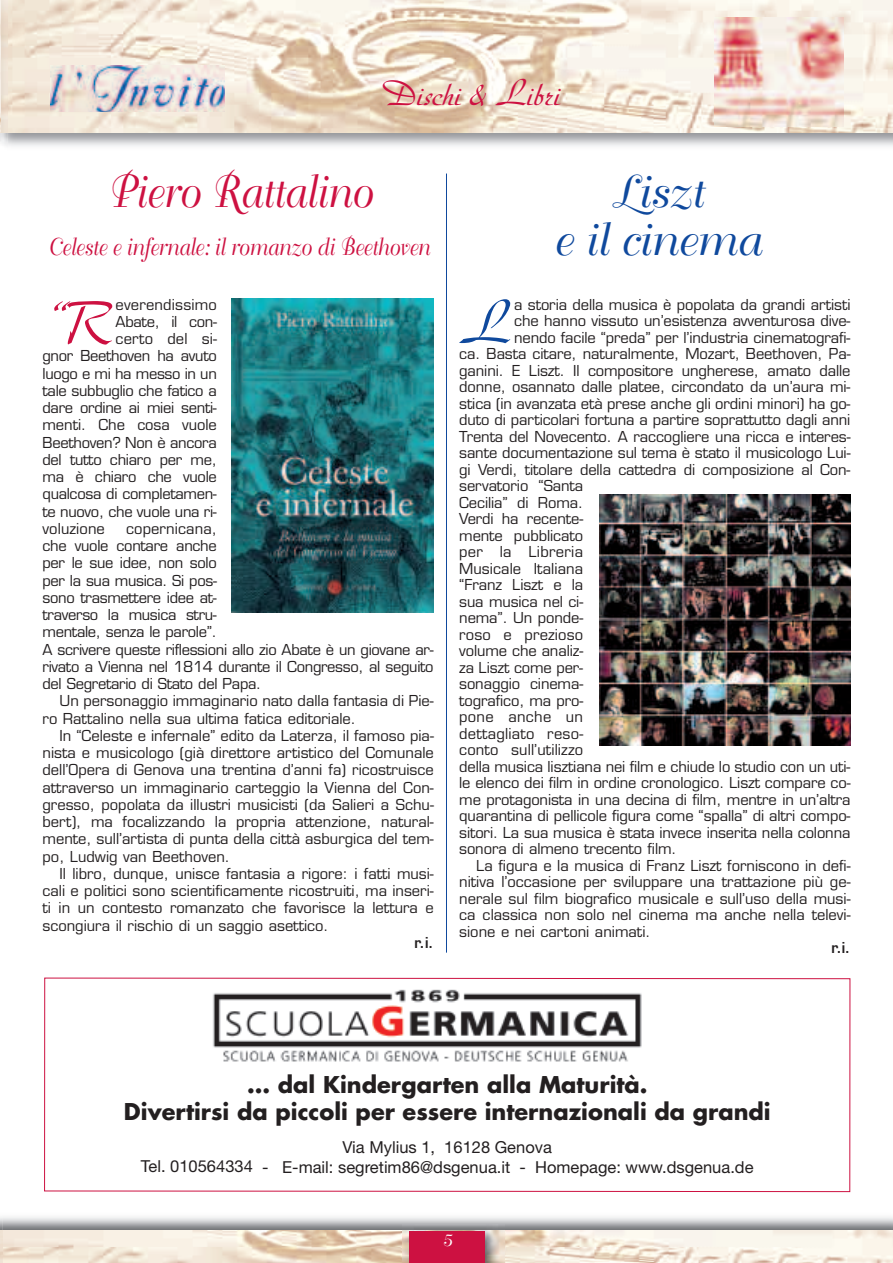
<style>
.page{position:relative;width:893px;height:1263px;background:#fff}
.page>*{position:absolute;margin:0;border:0;box-sizing:border-box;transform-origin:0 0}
.t1{font:61.65px "Diskus LT Std";color:#cd1141}
.t2{font:59.55px "Diskus LT Std";color:#0f499d}
.t3{font:45px "Bellevue";color:#cd1141;scale:.9 1}
.t4{font:45px/48px "Bellevue";color:#0f499d;text-align:center}
.t5{font:36px "Diskus LT Std";color:#cd1141}
.t6{font:24px "Bellevue";color:#cd1141;scale:.85 1}
.t7{font:700 22.5px/27px "Futura";color:#231f20;text-align:center}
.t8{font:18px "Bellevue";color:#fff}
.t9{font:16.5px/19.5px "Helvetica Neue";color:#231f20;text-align:center}
.t10{font:14.7px/17.2px "Eurostile LT Std";letter-spacing:-.005em;color:#231f20}
.t11{font:14.7px "Eurostile LT Std";letter-spacing:.02em;color:#231f20}
.t12{font:14.7px "Eurostile LT Std";letter-spacing:.015em;color:#231f20}
.t13{font:600 14.7px "Eurostile LT Std";color:#231f20}
</style>
<div class="page">
<img style="left:2px;top:1231px;width:891px;height:32px">
<img style="left:403px;top:1224px;width:102px;height:39px">
<div style="left:410px;top:1231px;width:75px;height:32px;background:#cd1141"></div>
<img style="left:8px;top:0;width:885px;height:132px">
<img style="left:714px;top:18px;width:130px;height:109px">
<img style="left:50px;top:65px;width:175px;height:47px">
<img style="left:0;top:1215px;width:2px;height:16px">
<img style="left:0;top:133px;width:8px;height:15px">
<hr style="left:0;top:0;width:1px;height:133px;background:#ab7745">
<hr style="left:446px;top:174px;width:1px;height:778px;background:#0f499d">
<svg style="left:44px;top:977px;width:807px;height:215px"></svg>
<img style="left:232px;top:299px;width:202px;height:313px">
<img style="left:600px;top:494px;width:250px;height:251px">
<h3 class="t5" style="left:381px;top:79px;width:182px">Dischi &amp; Libri</h3>
<h3 class="t3" style="left:106px;top:169px;width:295px">Piero Rattalino</h3>
<h3 class="t6" style="left:47px;top:235px;width:450px">Celeste e infernale: il romanzo di Beethoven</h3>
<h1 class="t1" style="left:43px;top:300px;width:73px">“R</h1>
<p class="t10" style="left:116px;top:297px;width:103px">everendissimo</p>
<p class="t10" style="left:116px;top:314px;width:103px">Abate, il con-</p>
<p class="t10" style="left:116px;top:332px;width:103px">certo del si-</p>
<p class="t10" style="left:43px;top:349px;width:176px">gnor Beethoven ha avuto</p>
<p class="t10" style="left:43px;top:366px;width:176px">luogo e mi ha messo in un</p>
<p class="t10" style="left:43px;top:383px;width:176px">tale subbuglio che fatico a</p>
<p class="t10" style="left:43px;top:401px;width:176px">dare ordine ai miei senti-</p>
<p class="t10" style="left:43px;top:418px;width:176px">menti. Che cosa vuole</p>
<p class="t10" style="left:43px;top:435px;width:176px">Beethoven? Non è ancora</p>
<p class="t10" style="left:43px;top:452px;width:176px">del tutto chiaro per me,</p>
<p class="t10" style="left:43px;top:470px;width:176px">ma è chiaro che vuole</p>
<p class="t10" style="left:43px;top:487px;width:176px">qualcosa di completamen-</p>
<p class="t10" style="left:43px;top:504px;width:176px">te nuovo, che vuole una ri-</p>
<p class="t10" style="left:43px;top:521px;width:64px">voluzione</p>
<p class="t10" style="left:43px;top:521px;width:393px;text-indent:84px">copernicana,<br>che vuole contare anche<br>per le sue idee, non solo<br>per la sua musica. Si pos-<br>sono trasmettere idee at-<br>traverso la musica stru-<br>mentale, senza le parole”.<br>A scrivere queste riflessioni allo zio Abate è un giovane ar&shy;rivato a Vienna nel 1814 durante il Congresso, al seguito del Segretario di Stato del Papa.</p>
<p class="t10" style="left:43px;top:694px;width:393px;text-indent:17px">Un personaggio immaginario nato dalla fantasia di Pie&shy;ro Rattalino nella sua ultima fatica editoriale.</p>
<p class="t10" style="left:43px;top:728px;width:393px;text-align:justify;text-indent:17px">In “Celeste e infernale” edito da Laterza, il famoso pia&shy;nista e musicologo (già direttore artistico del Comunale dell’Opera di Genova una trentina d’anni fa) ricostruisce attraverso un immaginario carteggio la Vienna del Con&shy;gresso, popolata da illustri musicisti (da Salieri a Schu&shy;bert), ma focalizzando la propria attenzione, natural&shy;mente, sull’artista di punta della città asburgica del tem&shy;po, Ludwig van Beethoven.</p>
<p class="t10" style="left:42px;top:866px;width:393px;text-align:justify;text-indent:17px">Il libro, dunque, unisce fantasia a rigore: i fatti musi&shy;cali e politici sono scientificamente ricostruiti, ma inseri&shy;ti in un contesto romanzato che favorisce la lettura e scongiura il rischio di un saggio asettico.</p>
<p class="t13" style="left:415px;top:937px;width:21px">r.i.</p>
<h3 class="t4" style="left:551px;top:170px;width:209px">Liszt<br>e il cinema</h3>
<h2 class="t2" style="left:459px;top:300px;width:54px">L</h2>
<p class="t10" style="left:514px;top:297px;width:338px">a storia della musica è popolata da grandi artisti</p>
<p class="t10" style="left:514px;top:314px;width:338px">che hanno vissuto un’esistenza avventurosa dive-</p>
<p class="t10" style="left:514px;top:330px;width:338px">nendo facile “preda” per l’industria cinematografi-</p>
<p class="t10" style="left:459px;top:347px;width:393px">ca. Basta citare, naturalmente, Mozart, Beethoven, Pa-</p>
<p class="t10" style="left:459px;top:363px;width:393px">ganini. E Liszt. Il compositore ungherese, amato dalle</p>
<p class="t10" style="left:459px;top:380px;width:393px">donne, osannato dalle platee, circondato da un’aura mi-</p>
<p class="t10" style="left:459px;top:396px;width:393px">stica (in avanzata età prese anche gli ordini minori) ha go-</p>
<p class="t10" style="left:459px;top:413px;width:393px">duto di particolari fortuna a partire soprattutto dagli anni</p>
<p class="t10" style="left:459px;top:429px;width:393px">Trenta del Novecento. A raccogliere una ricca e interes-</p>
<p class="t10" style="left:459px;top:446px;width:393px">sante documentazione sul tema è stato il musicologo Lui-</p>
<p class="t10" style="left:459px;top:462px;width:393px">gi Verdi, titolare della cattedra di composizione al Con-</p>
<p class="t10" style="left:459px;top:479px;width:125px">servatorio “Santa</p>
<p class="t10" style="left:459px;top:495px;width:125px">Cecilia” di Roma.</p>
<p class="t10" style="left:459px;top:512px;width:125px">Verdi ha recente-</p>
<p class="t10" style="left:459px;top:528px;width:125px">mente pubblicato</p>
<p class="t11" style="left:459px;top:546px;width:125px">per la Libreria</p>
<p class="t10" style="left:459px;top:561px;width:125px">Musicale Italiana</p>
<p class="t10" style="left:459px;top:578px;width:125px">“Franz Liszt e la</p>
<p class="t10" style="left:459px;top:594px;width:125px">sua musica nel ci-</p>
<p class="t10" style="left:459px;top:611px;width:125px">nema”. Un ponde-</p>
<p class="t10" style="left:459px;top:627px;width:125px">roso e prezioso</p>
<p class="t10" style="left:459px;top:644px;width:125px">volume che analiz-</p>
<p class="t10" style="left:459px;top:660px;width:125px">za Liszt come per-</p>
<p class="t10" style="left:459px;top:677px;width:125px">sonaggio cinema-</p>
<p class="t10" style="left:459px;top:693px;width:125px">tografico, ma pro-</p>
<p class="t11" style="left:459px;top:711px;width:125px">pone anche un</p>
<p class="t12" style="left:459px;top:727px;width:125px">dettagliato reso-</p>
<p class="t10" style="left:459px;top:743px;width:125px">conto sull’utilizzo</p>
<p class="t10" style="left:459px;top:759px;width:393px">della musica lisztiana nei film e chiude lo studio con un uti-</p>
<p class="t10" style="left:459px;top:775px;width:393px">le elenco dei film in ordine cronologico. Liszt compare co-</p>
<p class="t10" style="left:459px;top:792px;width:393px">me protagonista in una decina di film, mentre in un’altra</p>
<p class="t10" style="left:459px;top:808px;width:393px">quarantina di pellicole figura come “spalla” di altri compo-</p>
<p class="t10" style="left:459px;top:825px;width:393px">sitori. La sua musica è stata invece inserita nella colonna</p>
<p class="t10" style="left:459px;top:841px;width:219px">sonora di almeno trecento film.</p>
<p class="t10" style="left:476px;top:858px;width:376px">La figura e la musica di Franz Liszt forniscono in defi-</p>
<p class="t10" style="left:459px;top:874px;width:393px">nitiva l’occasione per sviluppare una trattazione più ge-</p>
<p class="t10" style="left:459px;top:891px;width:393px">nerale sul film biografico musicale e sull’uso della musi-</p>
<p class="t10" style="left:459px;top:907px;width:393px">ca classica non solo nel cinema ma anche nella televi-</p>
<p class="t10" style="left:459px;top:924px;width:193px">sione e nei cartoni animati.</p>
<p class="t13" style="left:831px;top:942px;width:21px">r.i.</p>
<h3 class="t7" style="left:124px;top:1073px;width:648px">... dal Kindergarten alla Maturità.<br>Divertirsi da piccoli per essere internazionali da grandi</h3>
<p class="t9" style="left:141px;top:1139px;width:614px">Via Mylius 1, 16128 Genova<br>Tel. 010564334 - E-mail: segretim86@dsgenua.it - Homepage: www.dsgenua.de</p>
<p class="t8" style="left:442px;top:1230px;width:11px">5</p>
</div>
